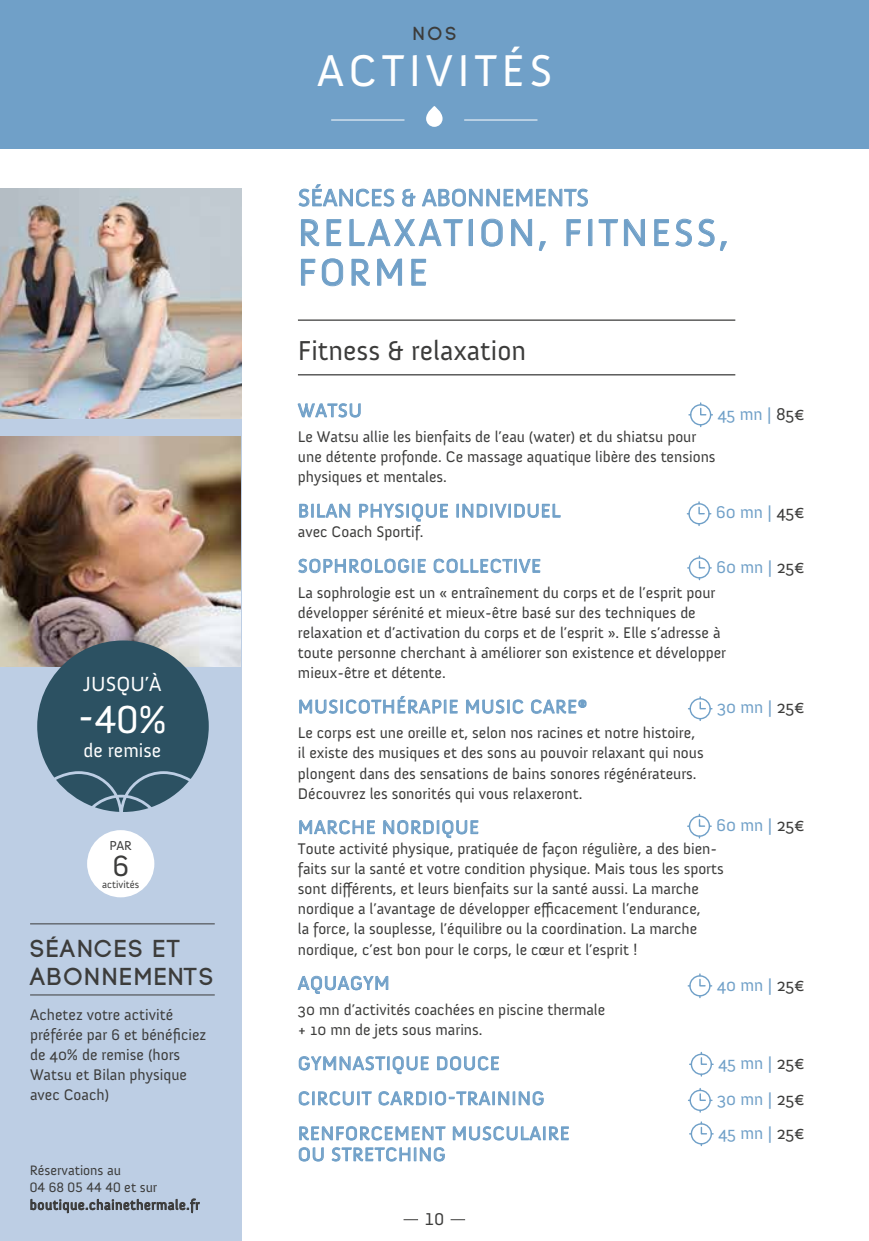
<style>
.page{position:relative;width:869px;height:1241px;background:#fff}
.page>*{position:absolute;margin:0;border:0;box-sizing:border-box;transform-origin:0 0}
.t1{font:45.5px "Anivers";letter-spacing:.1em;color:#fff}
.t2{font:40.07px "Anivers";color:#fff}
.t3{font:38.5px/39.7px "Anivers";letter-spacing:.08em;color:#70a0c8}
.t4{font:30.1px "Anivers";color:#3c3c3b}
.t5{font:28px "Anivers";color:#3c3c3b}
.t6{font:24.5px/28px "Code Pro Demo";letter-spacing:.07em;color:#3c3c3b}
.t7{font:24.5px "Anivers";color:#70a0c8}
.t8{font:20.82px "Anivers";color:#fff}
.t9{font:19.6px "Anivers";color:#fff}
.t10{font:19.25px/35px "Anivers";letter-spacing:.04em;color:#70a0c8}
.t11{font:18.9px "Code Pro Demo";color:#3c3c3b}
.t12{font:17.5px "Anivers";color:#70a0c8}
.t13{font:17.5px "Anivers";color:#3c3c3b}
.t14{font:15.75px/20.1px "Anivers";color:#3c3c3b}
.t15{font:14px/17.5px "Anivers";letter-spacing:.04em;color:#3c3c3b}
.t16{font:13.12px "Anivers";color:#3c3c3b}
.t17{font:10.5px "Anivers";color:#3c3c3b}
.s1{color:#3c3c3b}
</style>
<div class="page">
<div style="left:0;top:0;width:868px;height:149px;background:#70a0c8"></div>
<svg style="left:298px;top:184px;width:96px;height:23px"></svg>
<svg style="left:402px;top:189px;width:13px;height:18px"></svg>
<svg style="left:422px;top:188px;width:166px;height:19px"></svg>
<svg style="left:301px;top:219px;width:18px;height:27px"></svg>
<svg style="left:326px;top:219px;width:15px;height:27px"></svg>
<svg style="left:349px;top:218px;width:124px;height:28px"></svg>
<svg style="left:481px;top:218px;width:21px;height:29px"></svg>
<svg style="left:511px;top:218px;width:21px;height:28px"></svg>
<svg style="left:538px;top:241px;width:8px;height:10px"></svg>
<svg style="left:566px;top:219px;width:14px;height:27px"></svg>
<svg style="left:588px;top:218px;width:4px;height:28px"></svg>
<svg style="left:598px;top:218px;width:47px;height:28px"></svg>
<svg style="left:654px;top:218px;width:37px;height:29px"></svg>
<svg style="left:698px;top:218px;width:28px;height:33px"></svg>
<svg style="left:301px;top:258px;width:14px;height:28px"></svg>
<svg style="left:321px;top:258px;width:22px;height:28px"></svg>
<svg style="left:351px;top:258px;width:19px;height:28px"></svg>
<svg style="left:377px;top:258px;width:25px;height:28px"></svg>
<svg style="left:411px;top:258px;width:15px;height:28px"></svg>
<hr style="left:298px;top:319px;width:437px;height:2px;background:#3c3c3b">
<hr style="left:298px;top:374px;width:437px;height:1px;background:#3c3c3b">
<svg style="left:297px;top:403px;width:64px;height:15px"></svg>
<svg style="left:299px;top:503px;width:51px;height:15px"></svg>
<svg style="left:359px;top:503px;width:89px;height:19px"></svg>
<svg style="left:456px;top:503px;width:104px;height:15px"></svg>
<svg style="left:298px;top:558px;width:128px;height:15px"></svg>
<svg style="left:433px;top:558px;width:107px;height:15px"></svg>
<svg style="left:299px;top:696px;width:158px;height:18px"></svg>
<svg style="left:466px;top:699px;width:57px;height:15px"></svg>
<svg style="left:531px;top:699px;width:55px;height:15px"></svg>
<svg style="left:299px;top:820px;width:76px;height:14px"></svg>
<svg style="left:383px;top:820px;width:95px;height:18px"></svg>
<svg style="left:297px;top:975px;width:91px;height:18px"></svg>
<svg style="left:298px;top:1056px;width:131px;height:18px"></svg>
<svg style="left:437px;top:1056px;width:62px;height:14px"></svg>
<svg style="left:298px;top:1091px;width:74px;height:14px"></svg>
<svg style="left:378px;top:1091px;width:165px;height:14px"></svg>
<svg style="left:299px;top:1126px;width:146px;height:14px"></svg>
<svg style="left:452px;top:1126px;width:116px;height:14px"></svg>
<svg style="left:298px;top:1147px;width:26px;height:14px"></svg>
<svg style="left:331px;top:1147px;width:114px;height:14px"></svg>
<svg style="left:699px;top:1121px;width:13px;height:13px"></svg>
<div style="left:690px;top:1122px;width:21px;height:22px;border:1px solid #70a0c8;border-radius:50%"></div>
<svg style="left:697px;top:814px;width:13px;height:13px"></svg>
<div style="left:688px;top:815px;width:21px;height:21px;border:1px solid #70a0c8;border-radius:50%"></div>
<svg style="left:699px;top:1052px;width:13px;height:13px"></svg>
<div style="left:690px;top:1053px;width:21px;height:21px;border:1px solid #70a0c8;border-radius:50%"></div>
<svg style="left:699px;top:696px;width:12px;height:14px"></svg>
<div style="left:689px;top:698px;width:21px;height:21px;border:1px solid #70a0c8;border-radius:50%"></div>
<svg style="left:698px;top:556px;width:12px;height:13px"></svg>
<div style="left:688px;top:557px;width:21px;height:21px;border:1px solid #70a0c8;border-radius:50%"></div>
<svg style="left:698px;top:1088px;width:13px;height:13px"></svg>
<div style="left:689px;top:1089px;width:21px;height:21px;border:1px solid #70a0c8;border-radius:50%"></div>
<div style="left:0;top:189px;width:241px;height:1051px;background:#bdcee4"></div>
<img style="left:0;top:436px;width:240px;height:230px">
<img style="left:0;top:189px;width:241px;height:229px">
<svg style="left:426px;top:106px;width:16px;height:21px"></svg>
<hr style="left:331px;top:120px;width:73px;height:1px;background:#fff">
<hr style="left:464px;top:120px;width:73px;height:1px;background:#fff">
<hr style="left:30px;top:923px;width:185px;height:1px;background:#3c3c3b">
<hr style="left:30px;top:994px;width:185px;height:1px;background:#3c3c3b">
<svg style="left:700px;top:403px;width:12px;height:13px"></svg>
<div style="left:689px;top:404px;width:22px;height:21px;border:1px solid #70a0c8;border-radius:50%"></div>
<svg style="left:698px;top:502px;width:12px;height:13px"></svg>
<div style="left:688px;top:503px;width:21px;height:21px;border:1px solid #70a0c8;border-radius:50%"></div>
<div style="left:86px;top:829px;width:69px;height:68px;background:#fff;border-radius:50%"></div>
<div style="left:86px;top:828px;width:70px;height:70px;border:1px solid #bdcee4;border-radius:50%"></div>
<svg style="left:699px;top:973px;width:12px;height:14px"></svg>
<div style="left:689px;top:975px;width:21px;height:21px;border:1px solid #70a0c8;border-radius:50%"></div>
<svg style="left:30px;top:1198px;width:170px;height:16px"></svg>
<svg style="left:37px;top:640px;width:172px;height:171px;background:#4c6b7b"></svg>
<h3 class="t8" style="left:83px;top:672px;width:80px">JUSQU’À</h3>
<h2 class="t2" style="left:78px;top:697px;width:90px">-40%</h2>
<p class="t9" style="left:84px;top:739px;width:79px">de remise</p>
<p class="t16" style="left:109px;top:838px;width:24px">PAR</p>
<h3 class="t4" style="left:112px;top:849px;width:18px">6</h3>
<p class="t17" style="left:102px;top:878px;width:39px">activités</p>
<h3 class="t6" style="left:30px;top:934px;width:185px">SÉANCES ET<br>ABONNEMENTS</h3>
<p class="t14" style="left:30px;top:1004px;width:178px">Achetez votre activité préférée par 6 et bénéficiez de 40% de remise (hors<br>Watsu et Bilan physique avec Coach)</p>
<p class="t15" style="left:30px;top:1160px;width:171px">Réservations au<br>04 68 05 44 40 et sur boutique.chainethermale.fr</p>
<p class="t11" style="left:413px;top:24px;width:45px">NOS</p>
<h1 class="t1" style="left:317px;top:46px;width:237px">ACTIVITÉS</h1>
<h3 class="t7" style="left:298px;top:184px;width:292px">SÉANCES &amp; ABONNEMENTS</h3>
<h3 class="t3" style="left:298px;top:213px;width:432px">RELAXATION, FITNESS,<br>FORME</h3>
<h3 class="t5" style="left:298px;top:335px;width:229px">Fitness &amp; relaxation</h3>
<p class="t10" style="left:298px;top:393px;width:65px">WATSU</p>
<p class="t14" style="left:298px;top:427px;width:419px">Le Watsu allie les bienfaits de l’eau (water) et du shiatsu pour une détente profonde. Ce massage aquatique libère des tensions physiques et mentales.</p>
<p class="t10" style="left:298px;top:493px;width:264px">BILAN PHYSIQUE INDIVIDUEL</p>
<p class="t14" style="left:298px;top:522px;width:127px">avec Coach Sportif.</p>
<p class="t10" style="left:298px;top:548px;width:244px">SOPHROLOGIE COLLECTIVE</p>
<p class="t14" style="left:298px;top:582px;width:429px">La sophrologie est un « entraînement du corps et de l’esprit pour développer sérénité et mieux-être basé sur des techniques de relaxation et d’activation du corps et de l’esprit ». Elle s’adresse à toute personne cherchant à améliorer son existence et développer mieux-être et détente.</p>
<p class="t10" style="left:298px;top:689px;width:290px">MUSICOTHÉRAPIE MUSIC CARE®</p>
<p class="t14" style="left:298px;top:723px;width:407px">Le corps est une oreille et, selon nos racines et notre histoire, il existe des musiques et des sons au pouvoir relaxant qui nous plongent dans des sensations de bains sonores régénérateurs.<br>Découvrez les sonorités qui vous relaxeront.</p>
<p class="t10" style="left:298px;top:809px;width:183px">MARCHE NORDIQUE</p>
<p class="t14" style="left:298px;top:838px;width:427px">Toute activité physique, pratiquée de façon régulière, a des bien&shy;faits sur la santé et votre condition physique. Mais tous les sports sont différents, et leurs bienfaits sur la santé aussi. La marche nordique a l’avantage de développer efficacement l’endurance,<br>la force, la souplesse, l’équilibre ou la coordination. La marche nordique, c’est bon pour le corps, le cœur et l’esprit !</p>
<p class="t10" style="left:298px;top:965px;width:93px">AQUAGYM</p>
<p class="t14" style="left:298px;top:999px;width:309px">30 mn d’activités coachées en piscine thermale + 10 mn de jets sous marins.</p>
<p class="t10" style="left:298px;top:1045px;width:273px">GYMNASTIQUE DOUCE<br>CIRCUIT CARDIO-TRAINING<br>RENFORCEMENT MUSCULAIRE</p>
<p class="t10" style="left:298px;top:1136px;width:149px">OU STRETCHING</p>
<p class="t12" style="left:717px;top:404px;width:89px">45 mn | <span class="s1">85€</span></p>
<p class="t12" style="left:715px;top:503px;width:90px">60 mn | <span class="s1">45€</span></p>
<p class="t12" style="left:716px;top:557px;width:90px">60 mn | <span class="s1">25€</span></p>
<p class="t12" style="left:716px;top:697px;width:89px">30 mn | <span class="s1">25€</span></p>
<p class="t12" style="left:716px;top:815px;width:90px">60 mn | <span class="s1">25€</span></p>
<p class="t12" style="left:716px;top:974px;width:89px">40 mn | <span class="s1">25€</span></p>
<p class="t12" style="left:717px;top:1053px;width:88px">45 mn | <span class="s1">25€</span></p>
<p class="t12" style="left:716px;top:1089px;width:89px">30 mn | <span class="s1">25€</span></p>
<p class="t12" style="left:717px;top:1122px;width:88px">45 mn | <span class="s1">25€</span></p>
<p class="t13" style="left:424px;top:1209px;width:21px">10</p>
</div>
